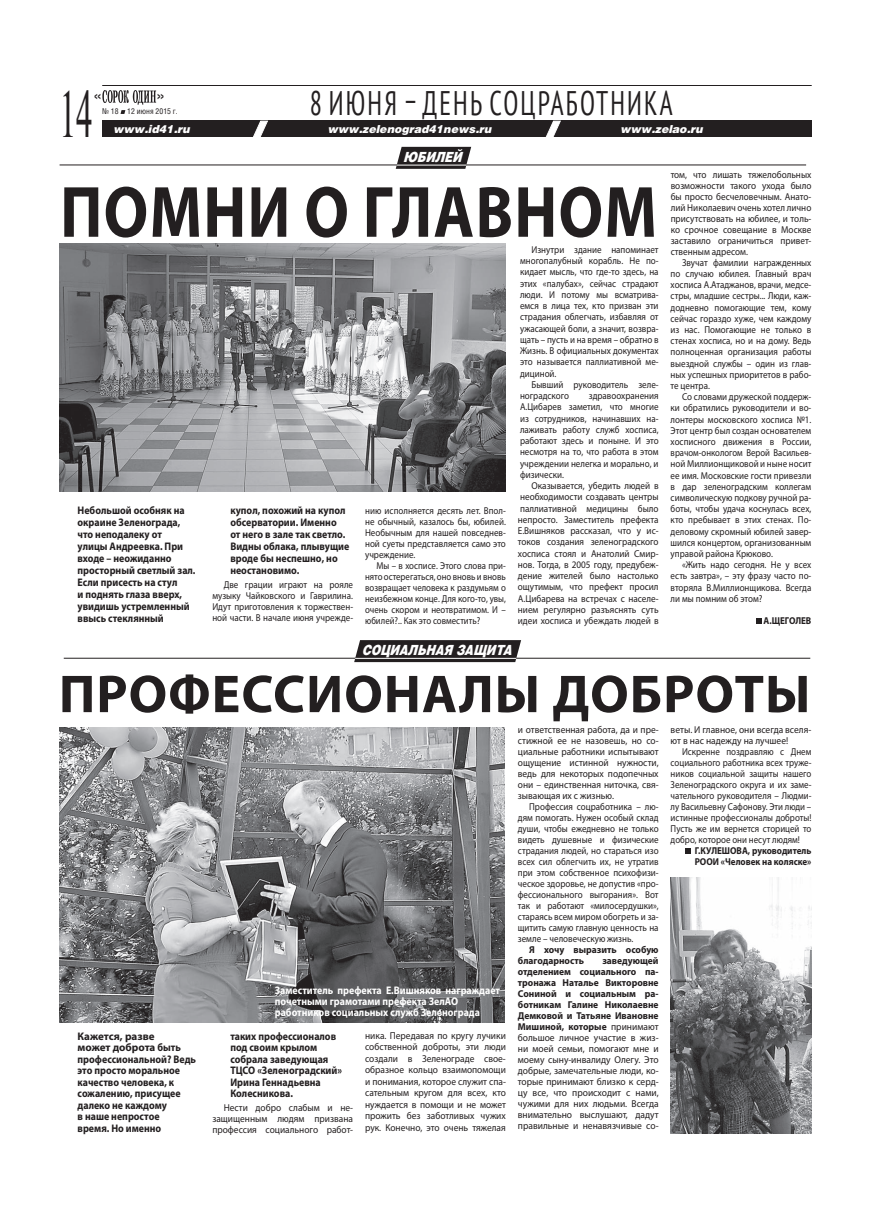
<style>
.page{position:relative;width:871px;height:1219px;background:#fff}
.page>*{position:absolute;margin:0;border:0;box-sizing:border-box;transform-origin:0 0}
.t1{font:700 73.2px "Myriad Pro";letter-spacing:.02em;color:#231f20;scale:.85 1}
.t2{font:66px "Newton 7 C";color:#231f20;scale:.5 1}
.t3{font:700 53.7px "Myriad Pro";letter-spacing:.02em;color:#231f20}
.t4{font:condensed 34px "PT Sans";letter-spacing:.08em;color:#231f20;scale:.8 1}
.t5{font:16px "Helios";color:#231f20}
.t6{font:italic 900 14px "Helios";color:#fff;scale:.8 1}
.t7{font:700 11px/12px "Myriad Pro";color:#231f20;scale:.9 1}
.t8{font:700 11px/11.5px "Myriad Pro";color:#231f20}
.t9{font:700 11px/11px "Myriad Pro";color:#fff;scale:.9 1}
.t10{font:italic 900 11px "Helios";color:#fff}
.t11{font:10px/11.2px "Myriad Pro";color:#231f20;text-align:justify;scale:.9 1}
.t12{font:10px/11.2px "Myriad Pro";color:#231f20;text-align:justify;scale:.92 1}
.t13{font:10px/11px "Myriad Pro";color:#231f20;text-align:justify;scale:.94 1}
.t14{font:10px/11px "Myriad Pro";color:#231f20;text-align:justify;scale:.95 1}
.t15{font:10px/11px "Myriad Pro";color:#231f20;text-align:justify;scale:.89 1}
.t16{font:10px/11px "Myriad Pro";color:#231f20;text-align:justify;scale:.88 1}
.t17{font:700 10px/11px "Myriad Pro";color:#231f20;scale:.9 1}
.t18{font:700 10px/11px "Myriad Pro";color:#231f20;scale:.95 1}
.t19{font:8px "Helios Cond";color:#231f20}
.s1{font-weight:700}
</style>
<div class="page">
<svg style="left:464px;top:136px;width:18px;height:1px"></svg>
<div style="left:102px;top:120px;width:709px;height:16px;background:#231f20"></div>
<svg style="left:251px;top:120px;width:18px;height:17px"></svg>
<svg style="left:544px;top:120px;width:17px;height:17px"></svg>
<svg style="left:102px;top:90px;width:54px;height:24px"></svg>
<hr style="left:102px;top:85px;width:709px;height:1px;background:#231f20">
<hr style="left:60px;top:164px;width:745px;height:1px;background:#231f20">
<div style="left:398px;top:147px;width:70px;height:22px;background:#231f20"></div>
<hr style="left:396px;top:165px;width:70px;height:1px;background:#fff">
<hr style="left:64px;top:658px;width:746px;height:1px;background:#231f20">
<div style="left:357px;top:640px;width:161px;height:22px;background:#231f20"></div>
<hr style="left:355px;top:658px;width:161px;height:1px;background:#fff">
<svg style="left:756px;top:619px;width:5px;height:5px"></svg>
<svg style="left:685px;top:849px;width:6px;height:5px"></svg>
<img style="left:60px;top:243px;width:445px;height:249px">
<img style="left:670px;top:877px;width:141px;height:257px">
<img style="left:60px;top:727px;width:444px;height:296px">
<h3 class="t4" style="left:309px;top:80px;width:455px">8 ИЮНЯ –ДЕНЬ СОЦРАБОТНИКА</h3>
<h2 class="t2" style="left:60px;top:91px;width:67px">14</h2>
<h3 class="t5" style="left:93px;top:89px;width:10px">«</h3>
<h3 class="t5" style="left:156px;top:89px;width:10px">»</h3>
<p class="t19" style="left:102px;top:108px;width:77px">№ 18 12 июня 2015 г.</p>
<p class="t10" style="left:114px;top:125px;width:78px">www.id41.ru</p>
<p class="t10" style="left:328px;top:125px;width:165px">www.zelenograd41news.ru</p>
<p class="t10" style="left:620px;top:125px;width:84px">www.zelao.ru</p>
<h3 class="t6" style="left:403px;top:152px;width:74px">ЮБИЛЕЙ</h3>
<h1 class="t1" style="left:60px;top:184px;width:703px">ПОМНИ О ГЛАВНОМ</h1>
<p class="t7" style="left:78px;top:505px;width:132px">Небольшой особняк на окраине Зеленограда, что неподалеку от<br>улицы Андреевка. При входе – неожиданно просторный светлый зал.<br>Если присесть на стул<br>и поднять глаза вверх, увидишь устремленный ввысь стеклянный</p>
<p class="t7" style="left:230px;top:505px;width:134px">купол, похожий на купол обсерватории. Именно от него в зале так светло.<br>Видны облака, плывущие вроде бы неспешно, но неостановимо.</p>
<p class="t11" style="left:212px;top:580px;width:158px;text-indent:11px">Две грации играют на рояле музыку Чайковского и Гаврилина.<br>Идут приготовления к торжествен&shy;ной части. В начале июня учрежде-</p>
<p class="t11" style="left:365px;top:505px;width:158px">нию исполняется десять лет. Впол&shy;не обычный, казалось бы, юбилей.<br>Необычным для нашей повседнев&shy;ной суеты представляется само это учреждение.</p>
<p class="t16" style="left:365px;top:560px;width:161px;text-indent:11px">Мы – в хосписе. Этого слова при&shy;нято остерегаться, оно вновь и вновь возвращает человека к раздумьям о неизбежном конце. Для кого-то, увы, очень скором и неотвратимом. И – юбилей?.. Как это совместить?</p>
<p class="t11" style="left:520px;top:245px;width:155px;text-indent:11px">Изнутри здание напоминает многопалубный корабль. Не по&shy;кидает мысль, что где-то здесь, на этих «палубах», сейчас страдают люди. И потому мы всматрива&shy;емся в лица тех, кто призван эти страдания облегчать, избавляя от ужасающей боли, а значит, возвра&shy;щать – пусть и на время – обратно в Жизнь. В официальных документах это называется паллиативной ме&shy;дициной.</p>
<p class="t11" style="left:520px;top:380px;width:155px;text-indent:11px">Бывший руководитель зеле&shy;ноградского</p>
<p class="t11" style="left:520px;top:391px;width:155px;text-indent:69px">здравоохранения А.Цибарев заметил, что многие из сотрудников, начинавших на&shy;лаживать работу служб хосписа, работают здесь и поныне. И это несмотря на то, что работа в этом учреждении нелегка и морально, и физически.</p>
<p class="t12" style="left:517px;top:481px;width:154px;text-indent:14px">Оказывается, убедить людей в необходимости создавать центры паллиативной медицины было непросто. Заместитель префекта Е.Вишняков рассказал, что у ис&shy;токов создания зеленоградского хосписа стоял и Анатолий Смир&shy;нов. Тогда, в 2005 году, предубеж&shy;дение жителей было настолько ощутимым, что префект просил А.Цибарева на встречах с населе&shy;нием регулярно разъяснять суть идеи хосписа и убеждать людей в</p>
<h3 class="t6" style="left:361px;top:645px;width:188px">СОЦИАЛЬНАЯ ЗАЩИТА</h3>
<p class="t12" style="left:670px;top:170px;width:154px">том, что лишать тяжелобольных возможности такого ухода было бы просто бесчеловечным. Анато&shy;лий Николаевич очень хотел лично присутствовать на юбилее, и толь&shy;ко срочное совещание в Москве заставило ограничиться привет&shy;ственным адресом.</p>
<p class="t11" style="left:670px;top:258px;width:158px;text-indent:11px">Звучат фамилии награжденных по случаю юбилея. Главный врач хосписа А.Атаджанов, врачи, медсе&shy;стры, младшие сестры... Люди, каж&shy;додневно помогающие тем, кому сейчас гораздо хуже, чем каждому из нас. Помогающие не только в стенах хосписа, но и на дому. Ведь полноценная организация работы выездной службы – один из глав&shy;ных успешных приоритетов в рабо&shy;те центра.</p>
<p class="t11" style="left:670px;top:392px;width:158px;text-indent:11px">Со словами дружеской поддерж&shy;ки обратились руководители и во&shy;лонтеры московского хосписа №1.<br>Этот центр был создан основателем хосписного движения в России, врачом-онкологом Верой Васильев&shy;ной Миллионщиковой и ныне носит ее имя. Московские гости привезли в дар зеленоградским коллегам символическую подкову ручной ра&shy;боты, чтобы удача коснулась всех, кто пребывает в этих стенах. По&shy;деловому скромный юбилей завер&shy;шился концертом, организованным управой района Крюково.</p>
<p class="t11" style="left:670px;top:560px;width:158px;text-indent:11px">«Жить надо сегодня. Не у всех есть завтра», – эту фразу часто по&shy;вторяла В.Миллионщикова. Всегда ли мы помним об этом?</p>
<p class="t17" style="left:763px;top:616px;width:55px">А.ЩЕГОЛЕВ</p>
<h3 class="t3" style="left:59px;top:674px;width:753px">ПРОФЕССИОНАЛЫ ДОБРОТЫ</h3>
<p class="t9" style="left:275px;top:985px;width:252px">Заместитель префекта Е.Вишняков награждает почетными грамотами префекта ЗелАО работников социальных служб Зеленограда</p>
<p class="t8" style="left:78px;top:1031px;width:120px">Кажется, разве<br>может доброта быть профессиональной? Ведь это просто моральное качество человека, к сожалению, присущее далеко не каждому<br>в наше непростое<br>время. Но именно</p>
<p class="t7" style="left:230px;top:1031px;width:125px;line-height:11.5px">таких профессионалов под своим крылом собрала заведующая<br>ТЦСО «Зеленоградский»<br>Ирина Геннадьевна<br>Колесникова.</p>
<p class="t13" style="left:212px;top:1103px;width:151px;text-indent:11px">Нести добро слабым и не&shy;защищенным людям призвана профессия социального работ-</p>
<p class="t13" style="left:365px;top:1031px;width:151px;line-height:11.5px">ника. Передавая по кругу лучики собственной доброты, эти люди создали в Зеленограде свое&shy;образное кольцо взаимопомощи и понимания, которое служит спа&shy;сательным кругом для всех, кто нуждается в помощи и не может прожить без заботливых чужих рук. Конечно, это очень тяжелая</p>
<p class="t13" style="left:517px;top:725px;width:151px">и ответственная работа, да и пре&shy;стижной ее не назовешь, но со&shy;циальные работники испытывают ощущение истинной нужности, ведь для некоторых подопечных они – единственная ниточка, свя&shy;зывающая их с жизнью.</p>
<p class="t11" style="left:517px;top:802px;width:158px;text-indent:11px">Профессия соцработника – лю&shy;дям помогать. Нужен особый склад души, чтобы ежедневно не только видеть душевные и физические страдания людей, но стараться изо всех сил облегчить их, не утратив при этом собственное психофизи&shy;ческое здоровье, не допустив «про&shy;фессионального выгорания». Вот так и работают «милосердушки», стараясь всем миром обогреть и за&shy;щитить самую главную ценность на земле – человеческую жизнь.</p>
<p class="t18" style="left:517px;top:945px;width:150px;text-indent:11px">Я хочу выразить особую благодарность</p>
<p class="t14" style="left:517px;top:956px;width:150px;text-indent:84px"><span class="s1">заведующей отделением социального па&shy;тронажа Наталье Викторовне Сониной и социальным ра&shy;ботникам Галине Николаевне Демковой и Татьяне Ивановне Мишиной, которые</span> принимают большое личное участие в жиз&shy;ни моей семьи, помогают мне и моему сыну-инвалиду Олегу. Это добрые, замечательные люди, ко&shy;торые принимают близко к серд&shy;цу все, что происходит с нами, чужими для них людьми. Всегда внимательно выслушают, дадут правильные и ненавязчивые со-</p>
<p class="t14" style="left:670px;top:725px;width:150px">веты. И главное, они всегда вселя&shy;ют в нас надежду на лучшее!</p>
<p class="t15" style="left:670px;top:747px;width:160px;text-indent:11px">Искренне поздравляю с Днем социального работника всех труже&shy;ников социальной защиты нашего Зеленоградского округа и их заме&shy;чательного руководителя – Людми&shy;лу Васильевну Сафонову. Эти люди – истинные профессионалы доброты!<br>Пусть же им вернется сторицей то добро, которое они несут людям!</p>
<p class="t17" style="left:694px;top:846px;width:131px">Г.КУЛЕШОВА, руководитель<br>РООИ «Человек на коляске»</p>
</div>
